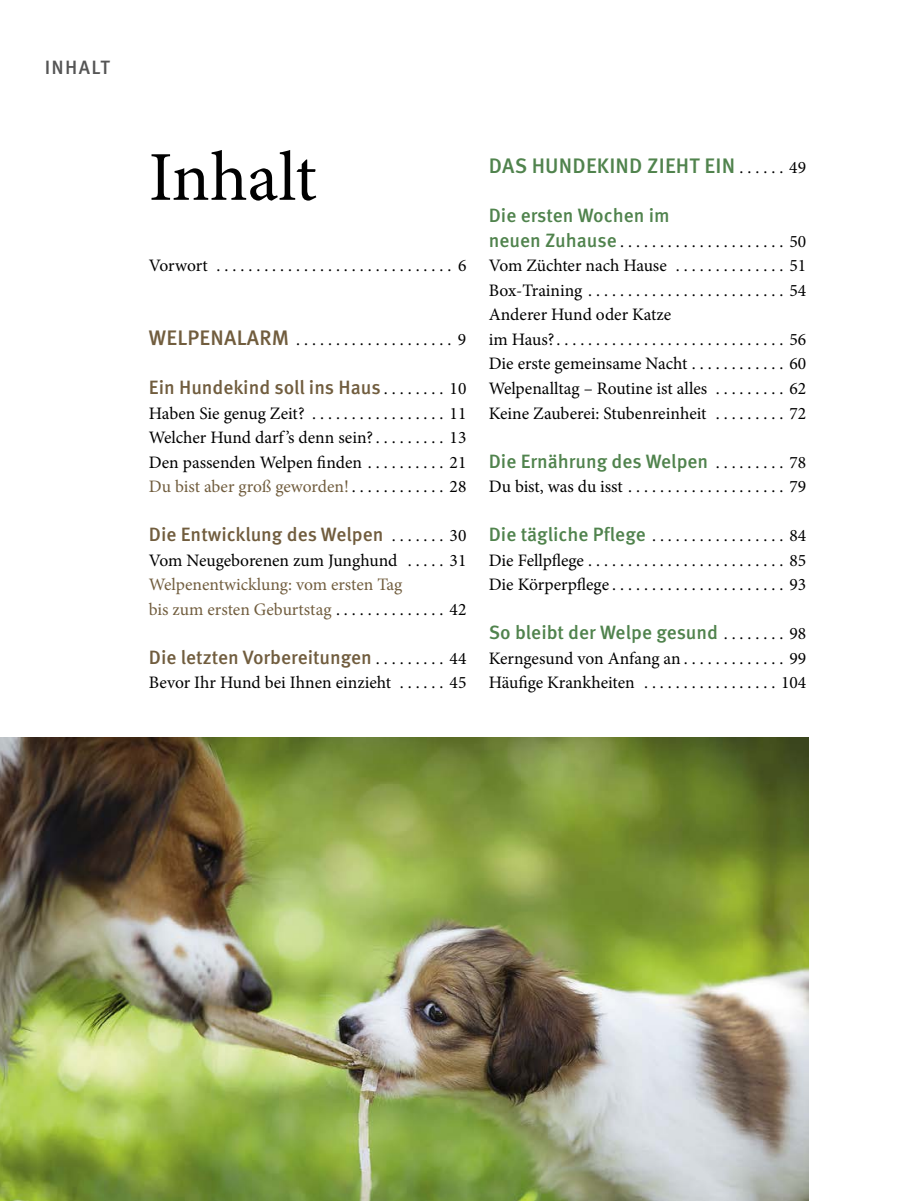
<style>
.page{position:relative;width:918px;height:1201px;background:#fff}
.page>*{position:absolute;margin:0;border:0;box-sizing:border-box;transform-origin:0 0}
.t1{font:70px "Minion Pro";letter-spacing:-.005em;color:#000}
.t2{font:500 21px "Meta OT";letter-spacing:.01em;color:#50834d}
.t3{font:500 19.25px "Meta OT";color:#715d3e}
.t4{font:500 19.25px "Meta OT";color:#50834d}
.t5{font:500 19.25px "Meta OT";letter-spacing:.07em;color:#555}
.t6{font:17.5px/24.5px "Minion Pro";color:#000;text-align:justify}
.t7{font:17.5px/24.5px "Minion Pro";letter-spacing:-.005em;color:#715d3e}
.s1{font-family:"Meta OT";font-weight:500;font-size:21px;color:#715d3e}
.s2{font-family:"Minion Pro";font-weight:400;font-size:17.5px;color:#000}
.s3{color:#715d3e}
.s4{color:#000}
.s5{font-family:"Meta OT";font-weight:500;font-size:19.25px;color:#50834d}
</style>
<div class="page">
<img style="left:0;top:737px;width:809px;height:463px">
<p class="t5" style="left:45px;top:55px;width:67px">INHALT</p>
<p class="t1" style="left:149px;top:130px;width:169px">Inhalt</p>
<p class="t6" style="left:149px;top:254px;width:319px">Vorwort . . . . . . . . . . . . . . . . . . . . . . . . . . . . . . 6</p>
<p class="t6" style="left:149px;top:327px;width:319px"><span class="s1">WELPENALARM</span> . . . . . . . . . . . . . . . . . . . . 9</p>
<p class="t3" style="left:149px;top:375px;width:319px">Ein Hundekind soll ins Haus <span class="s2">. . . . . . . . 10</span></p>
<p class="t6" style="left:149px;top:401px;width:319px">Haben Sie genug Zeit? . . . . . . . . . . . . . . . . . 11<br>Welcher Hund darf ’s denn sein? . . . . . . . . . 13<br>Den passenden Welpen finden . . . . . . . . . . 21<br><span class="s3">Du bist aber groß geworden!</span> . . . . . . . . . . . . 28</p>
<p class="t3" style="left:149px;top:522px;width:319px">Die Entwicklung des Welpen <span class="s2">. . . . . . . 30</span></p>
<p class="t7" style="left:149px;top:548px;width:319px"><span class="s4">Vom Neugeborenen zum Junghund . . . . . 31<br></span>Welpenentwicklung: vom ersten Tag<br>bis zum ersten Geburtstag <span class="s4">. . . . . . . . . . . . . . 42</span></p>
<p class="t3" style="left:149px;top:645px;width:319px">Die letzten Vorbereitungen <span class="s2">. . . . . . . . . 44</span></p>
<p class="t6" style="left:149px;top:670px;width:319px">Bevor Ihr Hund bei Ihnen einzieht . . . . . . 45</p>
<p class="t2" style="left:489px;top:153px;width:319px">DAS HUNDEKIND ZIEHT EIN <span class="s2">. . . . . . 49</span></p>
<p class="t4" style="left:489px;top:204px;width:183px">Die ersten Wochen im</p>
<p class="t6" style="left:489px;top:229px;width:319px;text-align:left"><span class="s5">neuen Zuhause</span> . . . . . . . . . . . . . . . . . . . . . 50<br>Vom Züchter nach Hause . . . . . . . . . . . . . . 51<br>Box-Training . . . . . . . . . . . . . . . . . . . . . . . . . 54<br>Anderer Hund oder Katze<br>im Haus? . . . . . . . . . . . . . . . . . . . . . . . . . . . . . 56<br>Die erste gemeinsame Nacht . . . . . . . . . . . . 60<br>Welpenalltag – Routine ist alles . . . . . . . . . 62<br>Keine Zauberei: Stubenreinheit . . . . . . . . . 72</p>
<p class="t4" style="left:489px;top:449px;width:319px">Die Ernährung des Welpen <span class="s2">. . . . . . . . . 78</span></p>
<p class="t6" style="left:489px;top:474px;width:319px">Du bist, was du isst . . . . . . . . . . . . . . . . . . . . 79</p>
<p class="t6" style="left:489px;top:523px;width:319px"><span class="s5">Die tägliche Pflege</span> . . . . . . . . . . . . . . . . . 84<br>Die Fellpflege . . . . . . . . . . . . . . . . . . . . . . . . . 85<br>Die Körperpflege . . . . . . . . . . . . . . . . . . . . . . 93</p>
<p class="t4" style="left:489px;top:620px;width:319px">So bleibt der Welpe gesund <span class="s2">. . . . . . . . 98</span></p>
<p class="t6" style="left:489px;top:646px;width:319px">Kerngesund von Anfang an . . . . . . . . . . . . . 99<br>Häufige Krankheiten . . . . . . . . . . . . . . . . . 104</p>
</div>
